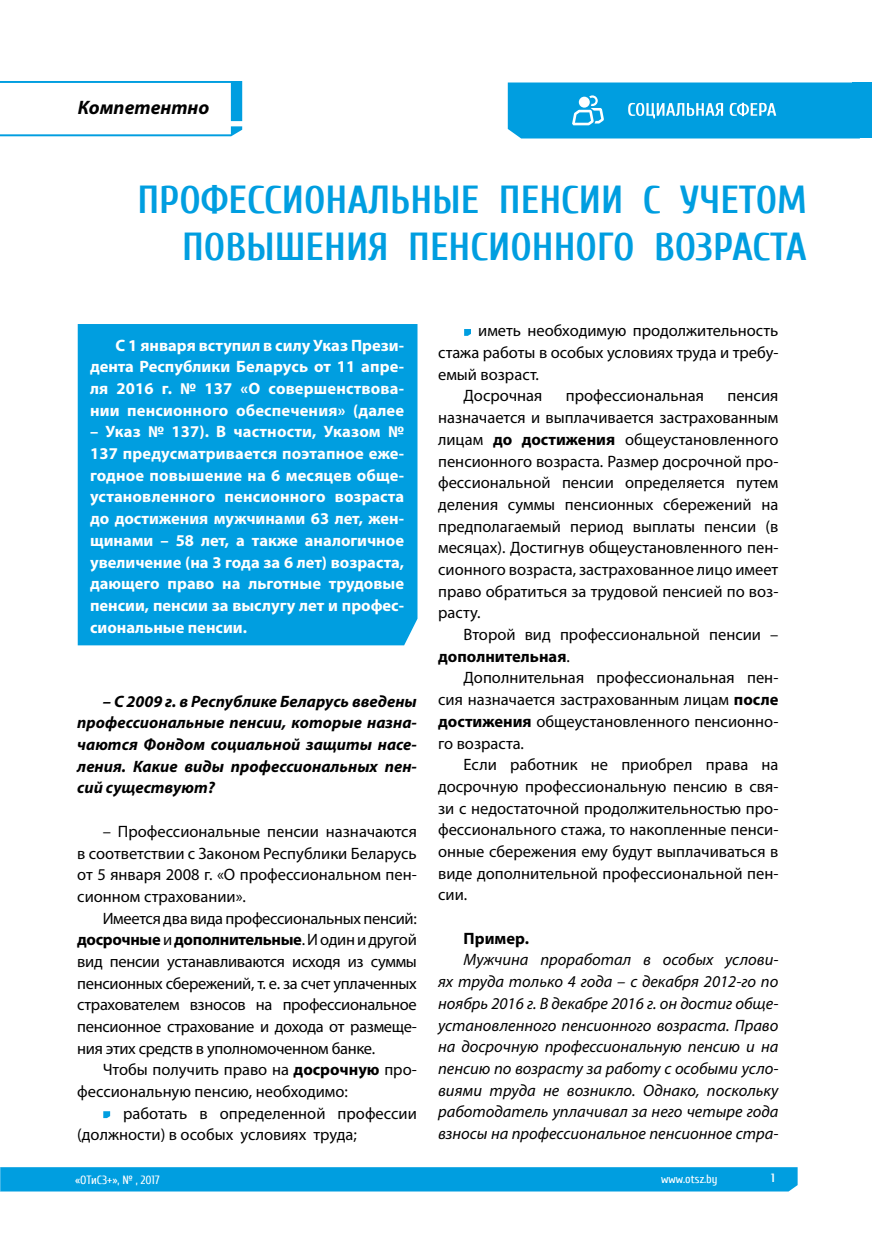
<style>
.page{position:relative;width:872px;height:1255px;background:#fff}
.page>*{position:absolute;margin:0;border:0;box-sizing:border-box;transform-origin:0 0}
.t1{font:700 39px/46.8px "Cuprum";color:#009ee0;text-align:right}
.t2{font:italic 700 19.5px "Myriad Pro";color:#000}
.t3{font:16.5px/21.8px "Myriad Pro";color:#000;text-align:justify}
.t4{font:700 16.5px/21.8px "Myriad Pro";letter-spacing:.005em;color:#fff;text-align:justify}
.t5{font:italic 16.5px/21.8px "Myriad Pro";color:#000;text-align:justify}
.t6{font:italic 700 16.5px/21.8px "Myriad Pro";color:#000;text-align:justify}
.t7{font:700 16.5px "Myriad Pro";color:#000}
.t8{font:12px "Cuprum";color:#fff}
.t9{font:700 12px "Cuprum";color:#fff}
.s1{font-weight:700}
</style>
<div class="page">
<div style="left:0;top:1167px;width:797px;height:24px;background:#009ee0"></div>
<svg style="left:0;top:81px;width:242px;height:55px"></svg>
<div style="left:78px;top:324px;width:339px;height:321px;background:#009ee0"></div>
<svg style="left:103px;top:1111px;width:7px;height:6px"></svg>
<svg style="left:464px;top:329px;width:7px;height:7px"></svg>
<svg style="left:508px;top:82px;width:344px;height:56px;background:#12a5e2"></svg>
<div style="left:852px;top:82px;width:19px;height:56px;background:#009ee0"></div>
<p class="t2" style="left:78px;top:94px;width:133px">Компетентно</p>
<h1 class="t1" style="left:137px;top:177px;width:671px">ПРОФЕССИОНАЛЬНЫЕ ПЕНСИИ С УЧЕТОМ<br>ПОВЫШЕНИЯ ПЕНСИОННОГО ВОЗРАСТА</h1>
<p class="t4" style="left:90px;top:333px;width:315px;text-indent:26px">С 1 января вступил в силу Указ Прези&shy;дента Республики Беларусь от 11 апре&shy;ля 2016 г. № 137 «О совершенствова&shy;нии пенсионного обеспечения» (далее</p>
<p class="t4" style="left:90px;top:420px;width:315px">– Указ № 137). В частности, Указом № 137 предусматривается поэтапное еже&shy;годное повышение на 6 месяцев обще&shy;установленного пенсионного возраста до достижения мужчинами 63 лет, жен&shy;щинами – 58 лет, а также аналогичное увеличение (на 3 года за 6 лет) возраста, дающего право на льготные трудовые пенсии, пенсии за выслугу лет и профес&shy;сиональные пенсии.</p>
<p class="t6" style="left:77px;top:689px;width:341px;text-indent:26px">– С 2009 г. в Республике Беларусь введены профессиональные пенсии, которые назна&shy;чаются Фондом социальной защиты насе&shy;ления. Какие виды профессиональных пен&shy;сий существуют?</p>
<p class="t3" style="left:77px;top:820px;width:341px;text-indent:26px">– Профессиональные пенсии назначаются в соответствии с Законом Республики Беларусь от 5 января 2008 г. «О профессиональном пен&shy;сионном страховании».</p>
<p class="t3" style="left:77px;top:906px;width:341px;text-indent:26px">Имеется два вида профессиональных пенсий: <span class="s1">досрочные</span> и <span class="s1">дополнительные</span>. И один и другой вид пенсии устанавливаются исходя из суммы пенсионных сбережений, т. е. за счет уплаченных страхователем взносов на профессиональное пенсионное страхование и дохода от размеще&shy;ния этих средств в уполномоченном банке.</p>
<p class="t3" style="left:77px;top:1058px;width:341px;text-indent:26px">Чтобы получить право на <span class="s1">досрочную</span> про&shy;фессиональную пенсию, необходимо:</p>
<p class="t3" style="left:77px;top:1101px;width:341px;text-indent:46px">работать в определенной профессии (должности) в особых условиях труда;</p>
<p class="t3" style="left:478px;top:320px;width:302px">иметь необходимую продолжительность</p>
<p class="t3" style="left:438px;top:341px;width:342px">стажа работы в особых условиях труда и требу-</p>
<p class="t3" style="left:438px;top:363px;width:102px">емый возраст.</p>
<p class="t3" style="left:463px;top:385px;width:80px">Досрочная</p>
<p class="t3" style="left:566px;top:385px;width:140px">профессиональная</p>
<p class="t3" style="left:438px;top:385px;width:342px;text-indent:289px">пенсия назначается и выплачивается застрахованным лицам <span class="s1">до достижения</span> общеустановленного пенсионного возраста. Размер досрочной про&shy;фессиональной пенсии определяется путем деления суммы пенсионных сбережений на предполагаемый период выплаты пенсии (в месяцах). Достигнув общеустановленного пен&shy;сионного возраста, застрахованное лицо имеет право обратиться за трудовой пенсией по воз&shy;расту.</p>
<p class="t3" style="left:438px;top:623px;width:342px;text-indent:26px">Второй вид профессиональной пенсии – <span class="s1">дополнительная</span>.</p>
<p class="t3" style="left:438px;top:666px;width:342px;text-indent:26px">Дополнительная профессиональная пен&shy;сия назначается застрахованным лицам <span class="s1">после достижения</span> общеустановленного пенсионно&shy;го возраста.</p>
<p class="t3" style="left:438px;top:753px;width:342px;text-indent:26px">Если работник не приобрел права на досрочную профессиональную пенсию в свя&shy;зи с недостаточной продолжительностью про&shy;фессионального стажа, то накопленные пенси&shy;онные сбережения ему будут выплачиваться в виде дополнительной профессиональной пен&shy;сии.</p>
<p class="t7" style="left:463px;top:927px;width:67px">Пример.</p>
<p class="t5" style="left:438px;top:948px;width:342px;text-indent:26px">Мужчина проработал в особых услови&shy;ях труда только 4 года – с декабря 2012-го по ноябрь 2016 г. В декабре 2016 г. он достиг обще&shy;установленного пенсионного возраста. Право на досрочную профессиональную пенсию и на пенсию по возрасту за работу с особыми усло&shy;виями труда не возникло. Однако, поскольку работодатель уплачивал за него четыре года взносы на профессиональное пенсионное стра-</p>
<p class="t8" style="left:75px;top:1173px;width:86px">«ОТиСЗ+», № , 2017</p>
<p class="t8" style="left:661px;top:1172px;width:58px">www.otsz.by</p>
<p class="t9" style="left:771px;top:1171px;width:5px">1</p>
</div>
